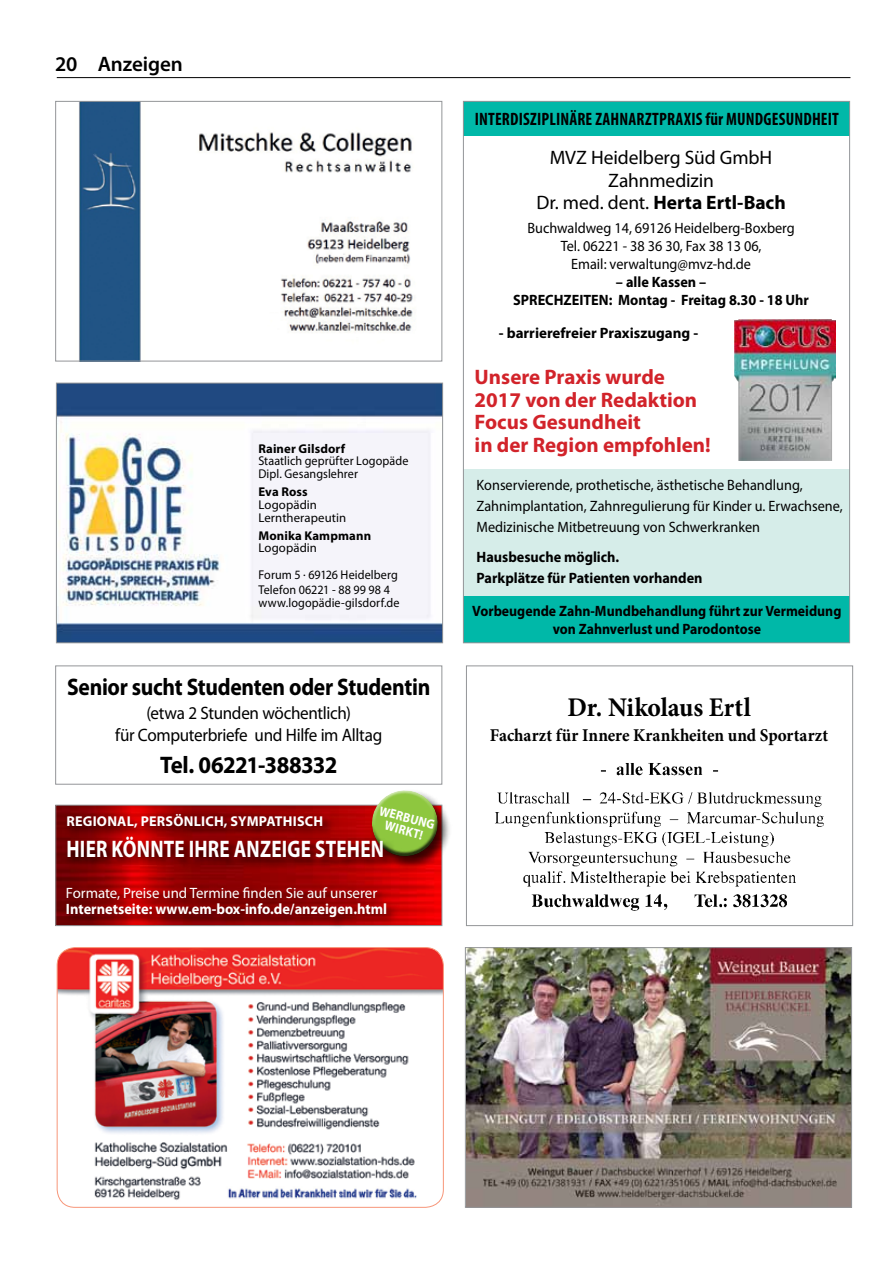
<style>
.page{position:relative;width:893px;height:1263px;background:#fff}
.page>*{position:absolute;margin:0;border:0;box-sizing:border-box;transform-origin:0 0}
.t1{font:700 27px "Minion Pro";color:#000;scale:.95 1}
.t2{font:700 24px "Myriad Pro";letter-spacing:-.015em;color:#000;scale:.9 1}
.t3{font:700 24px "Myriad Pro";letter-spacing:.01em;color:#fff;scale:.8 1}
.t4{font:700 24px "Myriad Pro";letter-spacing:-.015em;color:#000;scale:.95 1}
.t5{font:700 21px/22.5px "Myriad Pro";color:#d2232a}
.t6{font:600 21px "Myriad Pro";letter-spacing:-.005em;color:#000}
.t7{font:19.5px/22.5px "Myriad Pro";letter-spacing:-.005em;color:#000;text-align:center}
.t8{font:18px/22.5px "Myriad Pro";letter-spacing:-.015em;color:#000;text-align:center;scale:.95 1}
.t9{font:700 condensed 18px "Myriad Pro";letter-spacing:.005em;color:#000;scale:.95 1}
.t10{font:700 18px "Minion Pro";color:#000;scale:.95 1}
.t11{font:15px/18px "Myriad Pro";color:#000;text-align:center;scale:.95 1}
.t12{font:700 15px/21px "Myriad Pro";color:#000;scale:.95 1}
.t13{font:700 15px/18px "Myriad Pro";color:#000;text-align:center;scale:.92 1}
.t14{font:700 15px "Myriad Pro";color:#fff;scale:.96 1}
.t15{font:15px "Myriad Pro";letter-spacing:-.005em;color:#fff}
.t16{font:700 15px "Myriad Pro";color:#000}
.t17{font:700 14.25px "Myriad Pro";letter-spacing:.015em;color:#fff}
.t18{font:700 13.2px/12.9px "Myriad Pro";color:#fff;text-align:center;scale:.9 1}
.t19{font:12.75px/12.8px "Myriad Pro";letter-spacing:.01em;color:#000;scale:.95 1}
.t20{font:12.75px/12.8px "Myriad Pro";letter-spacing:.01em;color:#000}
.t21{font:700 12.75px "Myriad Pro";letter-spacing:.01em;color:#000}
.s1{font-weight:700}
</style>
<div class="page">
<hr style="left:57px;top:77px;width:793px;height:1px;background:#000">
<div style="left:463px;top:101px;width:387px;height:35px;background:#00b8a8"></div>
<img style="left:58px;top:385px;width:383px;height:256px">
<div style="left:56px;top:383px;width:387px;height:260px;border:1px solid #939598"></div>
<img style="left:79px;top:103px;width:334px;height:256px">
<div style="left:55px;top:101px;width:387px;height:260px;border:1px solid #939598"></div>
<div style="left:463px;top:469px;width:387px;height:168px;background:#d6ede9"></div>
<div style="left:463px;top:596px;width:387px;height:47px;background:#00b8a8"></div>
<img style="left:734px;top:319px;width:101px;height:141px">
<img style="left:467px;top:949px;width:383px;height:257px">
<div style="left:465px;top:947px;width:387px;height:261px;border:1px solid #939598"></div>
<img style="left:57px;top:948px;width:386px;height:259px">
<div style="left:57px;top:947px;width:387px;height:261px;border:1px solid #f79679;border-radius:18px"></div>
<img style="left:495px;top:763px;width:329px;height:148px">
<div style="left:466px;top:665px;width:387px;height:261px;border:1px solid #939598"></div>
<div style="left:55px;top:665px;width:387px;height:119px;border:1px solid #939598"></div>
<img style="left:57px;top:807px;width:383px;height:117px">
<div style="left:55px;top:805px;width:387px;height:121px;border:1px solid #939598"></div>
<div style="left:63px;top:884px;width:336px;height:45px;background:#000;opacity:.75"></div>
<div style="left:370px;top:789px;width:82px;height:82px;background:#000;opacity:.75"></div>
<svg style="left:364px;top:781px;width:81px;height:83px"></svg>
<div style="left:64px;top:810px;width:331px;height:60px;background:#000;opacity:.75"></div>
<h3 class="t6" style="left:55px;top:51px;width:129px">20 Anzeigen</h3>
<p class="t21" style="left:258px;top:440px;width:88px">Rainer Gilsdorf</p>
<p class="t19" style="left:258px;top:455px;width:159px">Staatlich geprüfter Logopäde<br>Dipl. Gesangslehrer</p>
<p class="t21" style="left:258px;top:484px;width:51px">Eva Ross</p>
<p class="t20" style="left:258px;top:498px;width:89px">Logopädin<br>Lerntherapeutin</p>
<p class="t21" style="left:258px;top:527px;width:114px">Monika Kampmann</p>
<p class="t20" style="left:258px;top:534px;width:141px;line-height:27px">Logopädin<br>Forum 5 . 69126 Heidelberg</p>
<p class="t19" style="left:258px;top:583px;width:150px">Telefon 06221 - 88 99 98 4 www.logopädie-gilsdorf.de</p>
<h2 class="t2" style="left:67px;top:671px;width:405px">Senior sucht Studenten oder Studentin</h2>
<p class="t8" style="left:115px;top:701px;width:283px">(etwa 2 Stunden wöchentlich)<br>für Computerbriefe und Hilfe im Alltag</p>
<h2 class="t4" style="left:160px;top:749px;width:188px">Tel. 06221-388332</h2>
<p class="t18" style="left:381px;top:804px;width:63px;rotate:15deg">Werbung w irkt!</p>
<p class="t17" style="left:66px;top:812px;width:191px">Regional, persönlich, Sympa</p>
<p class="t17" style="left:275px;top:812px;width:32px">thisch</p>
<h2 class="t3" style="left:67px;top:834px;width:399px">Hier könnte Ih re Anzeige Stehen</h2>
<p class="t15" style="left:66px;top:884px;width:313px">Formate, Preise und Termine finden Sie auf unserer</p>
<p class="t14" style="left:66px;top:899px;width:336px">Internetseite: www.em-box-info.de/anzeigen.html</p>
<p class="t9" style="left:475px;top:108px;width:13px">INTERDISZIPLIN</p>
<p class="t9" style="left:569px;top:108px;width:45px">ÄRE ZAHNARZTPRA</p>
<p class="t9" style="left:684px;top:108px;width:65px">XIS FÜR MUNDGESUNDHEIT</p>
<h3 class="t7" style="left:536px;top:146px;width:251px">MVZ Heidelberg Süd GmbH<br>Zahnmedizin<br>Dr. med. dent. <span class="s1">Herta Ertl-Bach</span></h3>
<p class="t11" style="left:527px;top:219px;width:283px">Buchwaldweg 14, 69126 Heidelberg-Boxberg<br>Tel. 06221 - 38 36 30, Fax 38 13 06,<br>Email: verwaltung@mvz-hd.de</p>
<p class="t12" style="left:616px;top:271px;width:97px">– alle Kassen –</p>
<p class="t12" style="left:513px;top:289px;width:71px">SPRECHZEITEN</p>
<p class="t12" style="left:609px;top:289px;width:212px">: Montag - Freitag 8.30 - 18 Uhr</p>
<p class="t16" style="left:499px;top:323px;width:201px">- barrierefreier Praxiszugang -</p>
<h3 class="t5" style="left:475px;top:365px;width:238px">Unsere Praxis wurde<br>2017 von der Redaktion<br>Focus Gesundheit<br>in der Region empfohlen!</h3>
<p class="t11" style="left:476px;top:474px;width:387px;line-height:21px;text-align:left">Konservierende, prothetische, ästhetische Behandlung,<br>Zahnimplantation, Zahnregulierung für Kinder u. Erwachsene,<br>Medizinische Mitbetreuung von Schwerkranken</p>
<p class="t12" style="left:476px;top:546px;width:240px">Hausbesuche möglich.<br>Parkplätze für Patienten vorhanden</p>
<p class="t13" style="left:472px;top:601px;width:403px">Vorbeugende Zahn-Mundbehandlung führt zur Vermeidung von Zahnverlust und Parodontose</p>
<h1 class="t1" style="left:567px;top:688px;width:195px">Dr. Nikolaus Ertl</h1>
<p class="t10" style="left:490px;top:723px;width:358px">Facharzt für Innere Krankheiten und Sportarzt</p>
</div>
